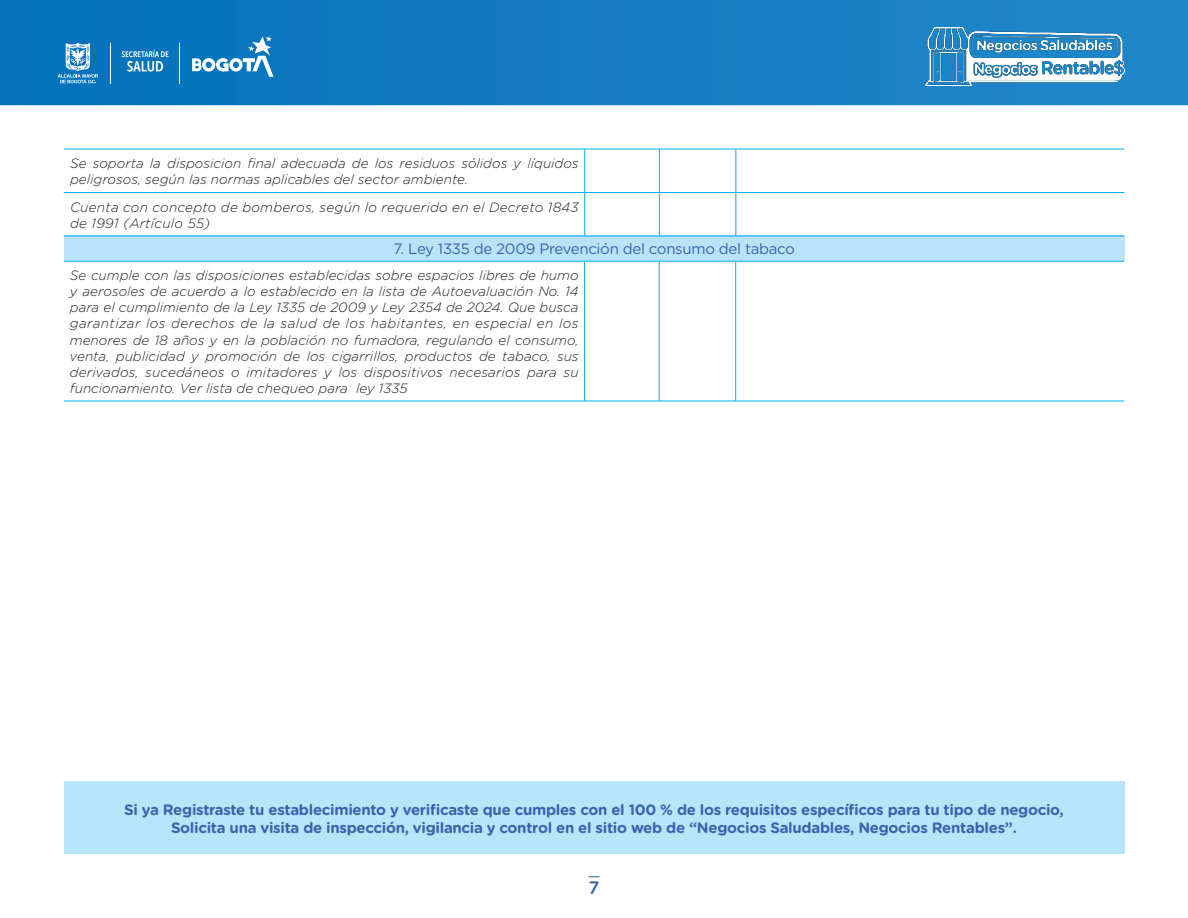
<style>
.page{position:relative;width:1188px;height:918px;background:#fff}
.page>*{position:absolute;margin:0;border:0;box-sizing:border-box;transform-origin:0 0}
.t1{font:500 18px "Gotham Rounded";color:#3765ad}
.Subtit-2{font:700 15px/18px "Gotham Rounded";letter-spacing:-.02em;color:#3765ad;text-align:center}
.Subtit-2-2{font:15px "Gotham Rounded";letter-spacing:-.02em;color:#3765ad}
.Texts{font:italic 300 13.5px/16.2px "Gotham Rounded";color:#231f20;text-align:justify}
.Texts-2{font:italic 300 13.5px/16.2px "Gotham Rounded";letter-spacing:.02em;color:#231f20}
</style>
<div class="page">
<svg style="left:0;top:0;width:1188px;height:105px"></svg>
<img style="left:925px;top:28px;width:199px;height:58px">
<svg style="left:58px;top:43px;width:40px;height:41px"></svg>
<svg style="left:192px;top:36px;width:82px;height:41px"></svg>
<hr style="left:179px;top:43px;width:1px;height:41px;background:#fff">
<hr style="left:110px;top:43px;width:1px;height:41px;background:#fff">
<svg style="left:122px;top:50px;width:47px;height:22px"></svg>
<div style="left:64px;top:236px;width:1060px;height:25px;background:#bae3f9"></div>
<hr style="left:64px;top:261px;width:521px;height:1px;background:#00aeef">
<hr style="left:585px;top:261px;width:74px;height:1px;background:#00aeef">
<hr style="left:584px;top:261px;width:1px;height:140px;background:#00aeef">
<hr style="left:659px;top:261px;width:77px;height:1px;background:#00aeef">
<hr style="left:659px;top:261px;width:1px;height:140px;background:#00aeef">
<hr style="left:736px;top:261px;width:388px;height:1px;background:#00aeef">
<hr style="left:735px;top:261px;width:1px;height:140px;background:#00aeef">
<hr style="left:64px;top:401px;width:521px;height:1px;background:#00aeef">
<hr style="left:585px;top:401px;width:74px;height:1px;background:#00aeef">
<hr style="left:659px;top:401px;width:77px;height:1px;background:#00aeef">
<hr style="left:736px;top:401px;width:388px;height:1px;background:#00aeef">
<div style="left:64px;top:781px;width:1060px;height:73px;background:#b9e5fa"></div>
<hr style="left:64px;top:149px;width:521px;height:1px;background:#00aeef">
<hr style="left:585px;top:149px;width:74px;height:1px;background:#00aeef">
<hr style="left:584px;top:149px;width:1px;height:43px;background:#00aeef">
<hr style="left:659px;top:149px;width:77px;height:1px;background:#00aeef">
<hr style="left:659px;top:149px;width:1px;height:43px;background:#00aeef">
<hr style="left:736px;top:149px;width:389px;height:1px;background:#00aeef">
<hr style="left:736px;top:149px;width:1px;height:43px;background:#00aeef">
<hr style="left:64px;top:192px;width:521px;height:1px;background:#00aeef">
<hr style="left:585px;top:192px;width:74px;height:1px;background:#00aeef">
<hr style="left:584px;top:193px;width:1px;height:43px;background:#00aeef">
<hr style="left:659px;top:192px;width:77px;height:1px;background:#00aeef">
<hr style="left:659px;top:193px;width:1px;height:43px;background:#00aeef">
<hr style="left:736px;top:192px;width:389px;height:1px;background:#00aeef">
<hr style="left:736px;top:193px;width:1px;height:43px;background:#00aeef">
<hr style="left:64px;top:236px;width:521px;height:1px;background:#00aeef">
<hr style="left:585px;top:236px;width:74px;height:1px;background:#00aeef">
<hr style="left:659px;top:236px;width:77px;height:1px;background:#00aeef">
<hr style="left:736px;top:236px;width:389px;height:1px;background:#00aeef">
<p class="Texts" style="left:70px;top:155px;width:510px">Se soporta la disposicion final adecuada de los residuos sólidos y líquidos peligrosos, según las normas aplicables del sector ambiente.</p>
<p class="Texts-2" style="left:70px;top:198px;width:510px">Cuenta con concepto de bomberos, según lo requerido en el Decreto 1843 de 1991 (Artículo 55)</p>
<p class="Subtit-2-2" style="left:393px;top:238px;width:403px">7. Ley 1335 de 2009 Prevención del consumo del tabaco</p>
<p class="Texts" style="left:70px;top:266px;width:510px">Se cumple con las disposiciones establecidas sobre espacios libres de humo y aerosoles de acuerdo a lo establecido en la lista de Autoevaluación No. 14 para el cumplimiento de la Ley 1335 de 2009 y Ley 2354 de 2024. Que busca garantizar los derechos de la salud de los habitantes, en especial en los menores de 18 años y en la población no fumadora, regulando el consumo, venta, publicidad y promoción de los cigarrillos, productos de tabaco, sus derivados, sucedáneos o imitadores y los dispositivos necesarios para su funcionamiento. Ver lista de chequeo para ley 1335</p>
<p class="Subtit-2" style="left:124px;top:800px;width:941px">Si ya Registraste tu establecimiento y verificaste que cumples con el 100 % de los requisitos específicos para tu tipo de negocio,<br>Solicita una visita de inspección, vigilancia y control en el sitio web de “Negocios Saludables, Negocios Rentables”.</p>
<h1 class="t1" style="left:589px;top:875px;width:12px">7</h1>
</div>
